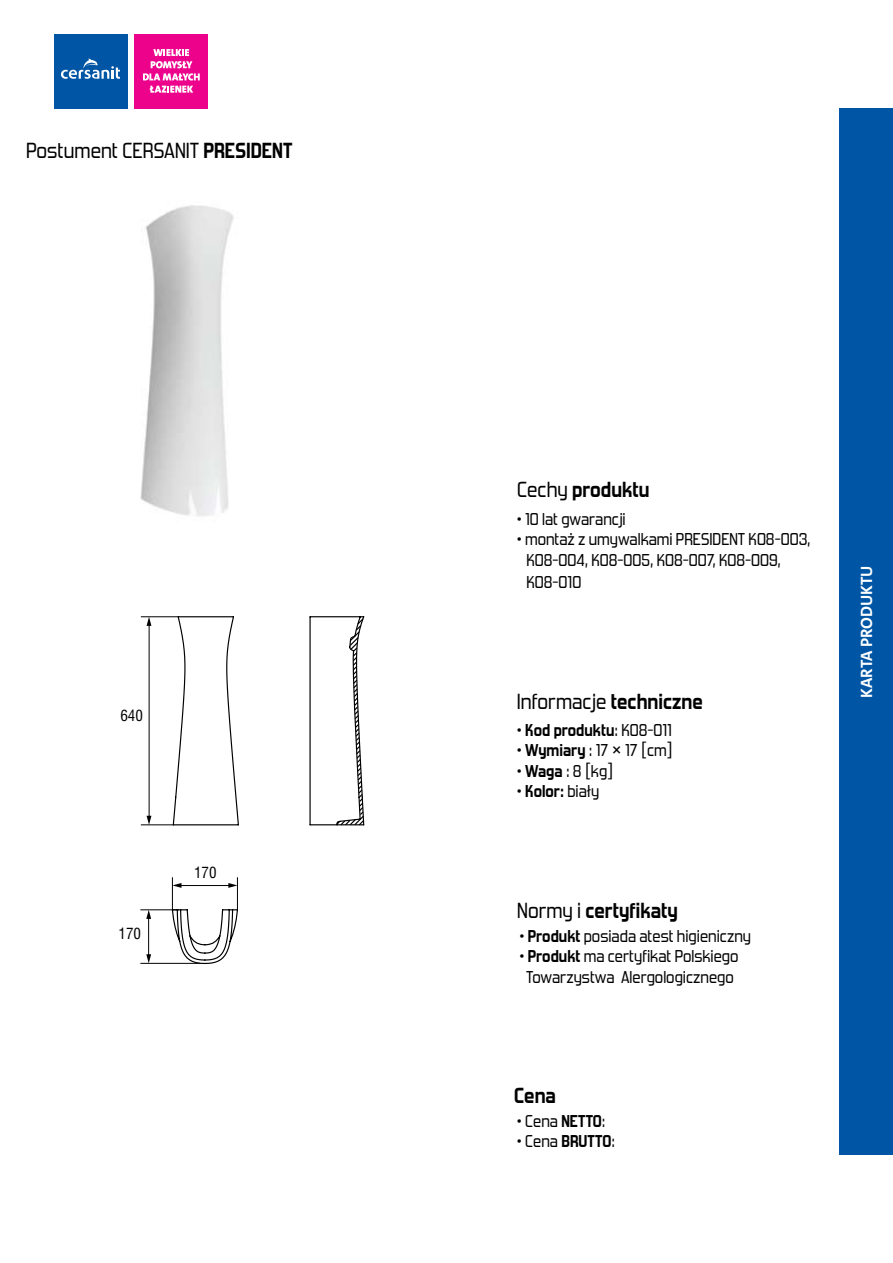
<style>
.page{position:relative;width:893px;height:1263px;background:#fff}
.page>*{position:absolute;margin:0;border:0;box-sizing:border-box;transform-origin:0 0}
.t1{font:21.6px "Forgotten Futurist Rg";color:#000}
.t2{font:700 21.6px "Forgotten Futurist Rg";color:#000}
.t3{font:16.95px/20.4px "Forgotten Futurist Rg";color:#000}
.t4{font:700 16.95px "Forgotten Futurist Rg";color:#000}
.t5{font:700 16.5px "The Sans C4 s";color:#fff}
.t6{font:15.15px "Swis 721 Cn EU";color:#000}
.s1{font-weight:700}
.s2{font-weight:400}
</style>
<div class="page">
<img style="left:140px;top:205px;width:94px;height:311px">
<svg style="left:172px;top:616px;width:192px;height:210px"></svg>
<hr style="left:149px;top:624px;width:1px;height:193px;background:#000">
<svg style="left:147px;top:816px;width:4px;height:8px"></svg>
<svg style="left:147px;top:617px;width:4px;height:9px"></svg>
<hr style="left:141px;top:616px;width:38px;height:1px;background:#000">
<hr style="left:141px;top:824px;width:32px;height:1px;background:#000">
<svg style="left:171px;top:877px;width:67px;height:87px"></svg>
<hr style="left:140px;top:909px;width:39px;height:1px;background:#000">
<hr style="left:140px;top:963px;width:60px;height:1px;background:#000">
<hr style="left:148px;top:917px;width:1px;height:39px;background:#000">
<svg style="left:146px;top:910px;width:5px;height:9px"></svg>
<svg style="left:146px;top:954px;width:5px;height:9px"></svg>
<div style="left:839px;top:108px;width:54px;height:1046px;background:#0155a5"></div>
<div style="left:134px;top:34px;width:74px;height:74px;background:#ed028c"></div>
<div style="left:54px;top:34px;width:74px;height:74px;background:#0155a5"></div>
<svg style="left:61px;top:49px;width:139px;height:44px"></svg>
<p class="t1" style="left:26px;top:137px;width:268px">Postument CERSANIT <span class="s1">PRESIDENT</span></p>
<p class="t6" style="left:120px;top:706px;width:24px">640</p>
<p class="t6" style="left:119px;top:923px;width:24px">170</p>
<p class="t6" style="left:194px;top:862px;width:24px">170</p>
<p class="t2" style="left:517px;top:476px;width:134px"><span class="s2">Cechy</span> produktu</p>
<p class="t3" style="left:517px;top:509px;width:111px">• 10 lat gwarancji</p>
<p class="t3" style="left:526px;top:529px;width:285px;text-indent:-10px">• montaż z umywalkami PRESIDENT K08-003,<br>K08-004, K08-005, K08-007, K08-009,</p>
<p class="t3" style="left:526px;top:572px;width:56px">K08-010</p>
<p class="t1" style="left:517px;top:689px;width:187px">Informacje <span class="s1">techniczne</span></p>
<p class="t4" style="left:517px;top:720px;width:157px"><span class="s2">•</span> Kod produktu<span class="s2">: K08-011</span></p>
<p class="t3" style="left:517px;top:740px;width:158px">• <span class="s1">Wymiary</span> : 17 × 17 [cm]</p>
<p class="t3" style="left:517px;top:760px;width:98px">• <span class="s1">Waga</span> : 8 [kg]</p>
<p class="t3" style="left:517px;top:781px;width:84px">• <span class="s1">Kolor:</span> biały</p>
<p class="t2" style="left:517px;top:897px;width:162px"><span class="s2">Normy i</span> certyfikaty</p>
<p class="t3" style="left:519px;top:925px;width:233px">• <span class="s1">Produkt</span> posiada atest higieniczny</p>
<p class="t3" style="left:519px;top:946px;width:221px;text-align:center">• <span class="s1">Produkt</span> ma certyfikat Polskiego<br>Towarzystwa Alergologicznego</p>
<p class="t2" style="left:514px;top:1082px;width:43px">Cena</p>
<p class="t3" style="left:517px;top:1110px;width:90px">• Cena <span class="s1">NETTO</span>:</p>
<p class="t3" style="left:517px;top:1131px;width:100px">• Cena <span class="s1">BRUTTO</span>:</p>
<p class="t5" style="left:856px;top:698px;width:134px;rotate:-90deg">KARTA PRODUKTU</p>
</div>
